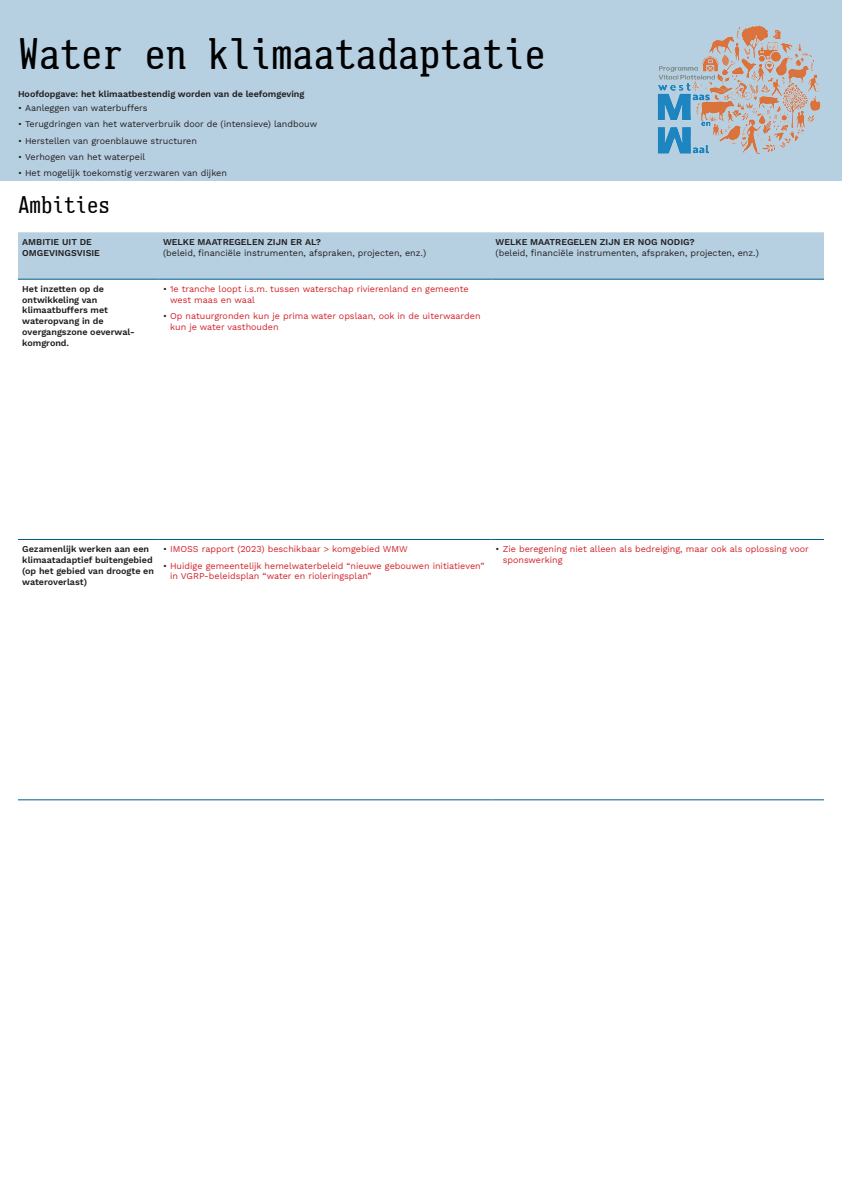
<style>
.page{position:relative;width:842px;height:1192px;background:#fff}
.page>*{position:absolute;margin:0;border:0;box-sizing:border-box;transform-origin:0 0}
.t1{font:44px "Pennsylvania";color:#000}
.t2{font:24px "Pennsylvania";color:#000}
.t3{font:9px/10.8px "Work Sans";color:#d1232a}
.t4{font:600 9px/10.8px "Work Sans";color:#231f20}
.t5{font:9px "Work Sans";color:#231f20}
.s1{color:#231f20}
</style>
<div class="page">
<div style="left:0;top:0;width:842px;height:181px;background:#b6d0e2"></div>
<div style="left:18px;top:232px;width:806px;height:47px;background:#b6d0e2"></div>
<hr style="left:18px;top:279px;width:141px;height:1px;background:#005d8a">
<hr style="left:159px;top:279px;width:332px;height:1px;background:#005d8a">
<hr style="left:491px;top:279px;width:333px;height:1px;background:#005d8a">
<hr style="left:18px;top:539px;width:141px;height:1px;background:#005d8a">
<hr style="left:159px;top:539px;width:332px;height:1px;background:#005d8a">
<hr style="left:491px;top:539px;width:333px;height:1px;background:#005d8a">
<hr style="left:18px;top:799px;width:141px;height:1px;background:#005d8a">
<hr style="left:159px;top:799px;width:332px;height:1px;background:#005d8a">
<hr style="left:491px;top:799px;width:333px;height:1px;background:#005d8a">
<img style="left:657px;top:25px;width:164px;height:130px">
<h1 class="t1" style="left:18px;top:29px;width:529px">Water en klimaatadaptatie</h1>
<p class="t4" style="left:18px;top:88px;width:288px">Hoofdopgave: het klimaatbestendig worden van de leefomgeving</p>
<p class="t5" style="left:18px;top:101px;width:131px">• Aanleggen van waterbuffers</p>
<p class="t5" style="left:18px;top:117px;width:301px">• Terugdringen van het waterverbruik door de (intensieve) landbouw</p>
<p class="t5" style="left:18px;top:134px;width:180px">• Herstellen van groenblauwe structuren</p>
<p class="t5" style="left:18px;top:150px;width:129px">• Verhogen van het waterpeil</p>
<p class="t5" style="left:18px;top:167px;width:211px">• Het mogelijk toekomstig verzwaren van dijken</p>
<h2 class="t2" style="left:18px;top:192px;width:94px">Ambities</h2>
<p class="t4" style="left:22px;top:236px;width:79px">AMBITIE UIT DE<br>OMGEVINGSVISIE</p>
<p class="t4" style="left:163px;top:236px;width:160px">WELKE MAATREGELEN ZIJN ER AL?</p>
<p class="t5" style="left:163px;top:246px;width:265px">(beleid, financiële instrumenten, afspraken, projecten, enz.)</p>
<p class="t4" style="left:22px;top:283px;width:114px">Het inzetten op de ontwikkeling van klimaatbuffers met wateropvang in de overgangszone oeverwal&shy;komgrond.</p>
<p class="t3" style="left:170px;top:283px;width:300px;text-indent:-7px"><span class="s1">•</span> 1e tranche loopt i.s.m. tussen waterschap rivierenland en gemeente west maas en waal</p>
<p class="t3" style="left:170px;top:310px;width:312px;text-indent:-7px"><span class="s1">•</span> Op natuurgronden kun je prima water opslaan, ook in de uiterwaarden kun je water vasthouden</p>
<p class="t4" style="left:496px;top:236px;width:201px">WELKE MAATREGELEN ZIJN ER NOG NODIG?</p>
<p class="t5" style="left:496px;top:246px;width:265px">(beleid, financiële instrumenten, afspraken, projecten, enz.)</p>
<p class="t4" style="left:22px;top:543px;width:133px">Gezamenlijk werken aan een klimaatadaptief buitengebied (op het gebied van droogte en wateroverlast)</p>
<p class="t3" style="left:163px;top:543px;width:246px"><span class="s1">•</span> IMOSS rapport (2023) beschikbaar &gt; komgebied WMW</p>
<p class="t3" style="left:170px;top:560px;width:316px;text-indent:-7px"><span class="s1">•</span> Huidige gemeentelijk hemelwaterbeleid “nieuwe gebouwen initiatieven” in VGRP-beleidsplan “water en rioleringsplan”</p>
<p class="t3" style="left:503px;top:543px;width:308px;text-indent:-7px"><span class="s1">•</span> Zie beregening niet alleen als bedreiging, maar ook als oplossing voor sponswerking</p>
</div>
